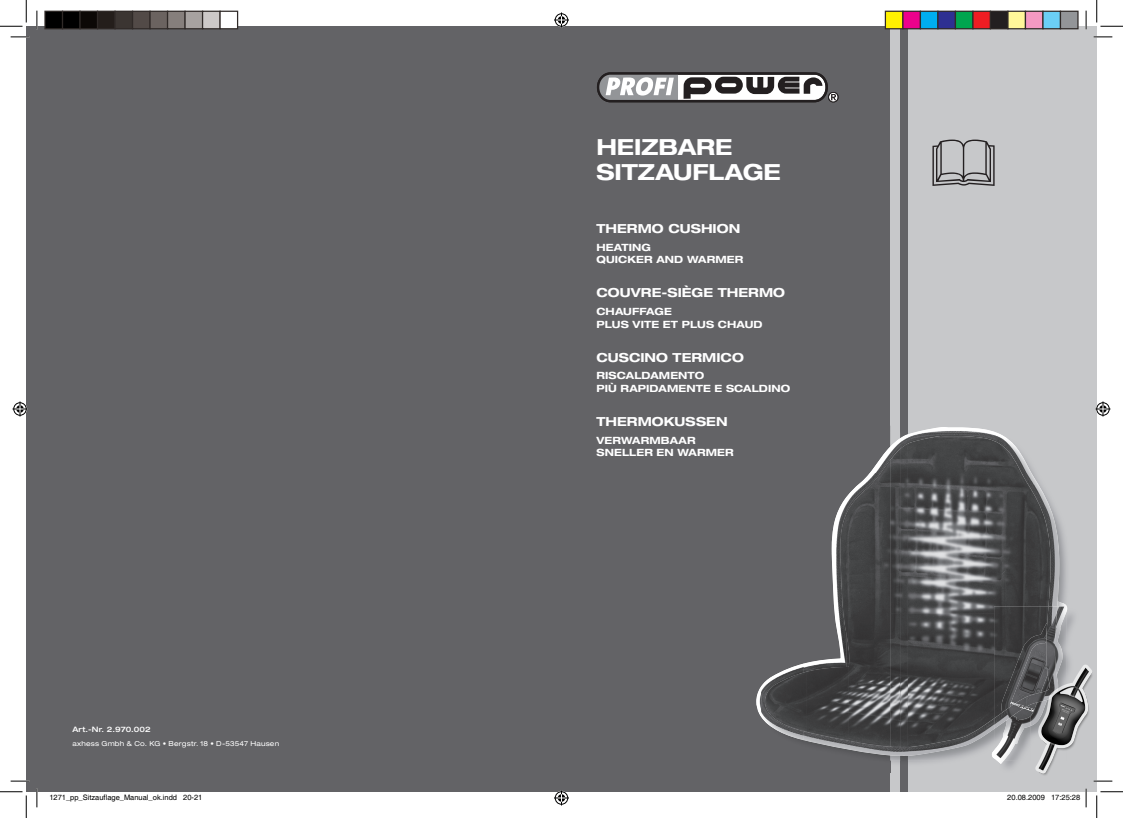
<style>
.page{position:relative;width:1123px;height:818px;background:#fff}
.page>*{position:absolute;margin:0;border:0;box-sizing:border-box;transform-origin:0 0}
.t1{font:700 expanded 22.25px/25px "Helvetica Neue LT Pro";letter-spacing:-.005em;color:#fff}
.t2{font:700 expanded 12.5px "Helvetica Neue LT Pro";letter-spacing:.005em;color:#fff}
.t3{font:700 expanded 10px/12.5px "Helvetica Neue LT Pro";letter-spacing:.01em;color:#fff}
.t4{font:7.5px "Helvetica";color:#000}
.t5{font:500 expanded 7.5px "Helvetica Neue LT Pro";letter-spacing:.02em;color:#fff}
.t6{font:expanded 6.88px "Helvetica Neue LT Pro";letter-spacing:.025em;color:#fff}
</style>
<div class="page">
<div style="left:26px;top:26px;width:1070px;height:766px;background:#c7c8ca"></div>
<div style="left:900px;top:26px;width:8px;height:766px;background:#636366"></div>
<div style="left:26px;top:26px;width:864px;height:766px;background:#636366"></div>
<svg style="left:597px;top:72px;width:241px;height:30px;background:#8e8d8e"></svg>
<img style="left:1059px;top:521px;width:7px;height:80px">
<img style="left:756px;top:687px;width:5px;height:30px">
<img style="left:913px;top:427px;width:84px;height:6px">
<img style="left:890px;top:756px;width:72px;height:5px">
<svg style="left:900px;top:756px;width:8px;height:5px"></svg>
<img style="left:890px;top:468px;width:144px;height:145px">
<img style="left:890px;top:613px;width:104px;height:105px">
<img style="left:900px;top:473px;width:8px;height:245px">
<img style="left:848px;top:473px;width:42px;height:245px">
<img style="left:807px;top:554px;width:41px;height:164px">
<img style="left:870px;top:433px;width:161px;height:40px">
<img style="left:831px;top:473px;width:49px;height:81px">
<img style="left:1021px;top:473px;width:38px;height:133px">
<img style="left:804px;top:554px;width:42px;height:119px">
<img style="left:846px;top:632px;width:3px;height:35px">
<img style="left:761px;top:663px;width:43px;height:77px">
<img style="left:803px;top:718px;width:191px;height:38px">
<img style="left:1058px;top:606px;width:8px;height:47px">
<img style="left:994px;top:715px;width:33px;height:46px">
<img style="left:994px;top:606px;width:32px;height:75px">
<img style="left:994px;top:681px;width:7px;height:16px">
<img style="left:1001px;top:623px;width:26px;height:89px">
<img style="left:1026px;top:606px;width:32px;height:101px">
<img style="left:994px;top:697px;width:32px;height:32px">
<svg style="left:932px;top:140px;width:62px;height:46px"></svg>
<svg style="left:11px;top:36px;width:18px;height:2px"></svg>
<svg style="left:1093px;top:36px;width:19px;height:2px"></svg>
<svg style="left:11px;top:780px;width:18px;height:2px"></svg>
<svg style="left:1101px;top:780px;width:11px;height:2px"></svg>
<svg style="left:36px;top:11px;width:2px;height:18px"></svg>
<svg style="left:36px;top:788px;width:2px;height:19px"></svg>
<svg style="left:1085px;top:11px;width:1px;height:18px"></svg>
<svg style="left:0;top:0;width:27px;height:27px"></svg>
<svg style="left:0;top:791px;width:27px;height:27px"></svg>
<svg style="left:1096px;top:0;width:27px;height:27px"></svg>
<svg style="left:1096px;top:791px;width:27px;height:27px"></svg>
<svg style="left:554px;top:13px;width:15px;height:15px"></svg>
<svg style="left:554px;top:790px;width:15px;height:15px"></svg>
<svg style="left:13px;top:401px;width:15px;height:15px"></svg>
<svg style="left:1095px;top:401px;width:15px;height:15px"></svg>
<div style="left:45px;top:11px;width:18px;height:18px;background:#000"></div>
<div style="left:44px;top:11px;width:19px;height:18px;border:1px solid #302a28"></div>
<div style="left:63px;top:11px;width:17px;height:18px;background:#000"></div>
<div style="left:62px;top:11px;width:19px;height:18px;border:1px solid #302a28"></div>
<div style="left:80px;top:11px;width:18px;height:18px;background:#0c0806"></div>
<div style="left:79px;top:11px;width:19px;height:18px;border:1px solid #302a28"></div>
<div style="left:98px;top:11px;width:17px;height:18px;background:#241e1b"></div>
<div style="left:97px;top:11px;width:19px;height:18px;border:1px solid #302a28"></div>
<div style="left:115px;top:11px;width:18px;height:18px;background:#3b3532"></div>
<div style="left:133px;top:11px;width:17px;height:18px;background:#524a47"></div>
<div style="left:132px;top:11px;width:19px;height:18px;border:1px solid #302a28"></div>
<div style="left:150px;top:11px;width:18px;height:18px;background:#6b6360"></div>
<div style="left:149px;top:11px;width:19px;height:18px;border:1px solid #302a28"></div>
<div style="left:168px;top:11px;width:17px;height:18px;background:#867f7c"></div>
<div style="left:167px;top:11px;width:19px;height:18px;border:1px solid #302a28"></div>
<div style="left:185px;top:11px;width:18px;height:18px;background:#a7a2a0"></div>
<div style="left:184px;top:11px;width:19px;height:18px;border:1px solid #302a28"></div>
<div style="left:203px;top:11px;width:17px;height:18px;background:#cdc9c8"></div>
<div style="left:202px;top:11px;width:19px;height:18px;border:1px solid #302a28"></div>
<div style="left:220px;top:11px;width:18px;height:18px;background:#fff"></div>
<div style="left:219px;top:11px;width:19px;height:18px;border:1px solid #302a28"></div>
<div style="left:885px;top:11px;width:18px;height:18px;background:#fff101"></div>
<div style="left:884px;top:11px;width:19px;height:18px;border:1px solid #302a28"></div>
<div style="left:903px;top:11px;width:17px;height:18px;background:#ed028c"></div>
<div style="left:902px;top:11px;width:19px;height:18px;border:1px solid #302a28"></div>
<div style="left:920px;top:11px;width:18px;height:18px;background:#00aeef"></div>
<div style="left:919px;top:11px;width:19px;height:18px;border:1px solid #302a28"></div>
<div style="left:938px;top:11px;width:17px;height:18px;background:#2e3092"></div>
<div style="left:937px;top:11px;width:19px;height:18px;border:1px solid #302a28"></div>
<div style="left:955px;top:11px;width:18px;height:18px;background:#00a54f"></div>
<div style="left:954px;top:11px;width:19px;height:18px;border:1px solid #302a28"></div>
<div style="left:973px;top:11px;width:17px;height:18px;background:#ee1d23"></div>
<div style="left:972px;top:11px;width:19px;height:18px;border:1px solid #302a28"></div>
<div style="left:990px;top:11px;width:18px;height:18px;background:#231f20"></div>
<div style="left:989px;top:11px;width:19px;height:18px;border:1px solid #302a28"></div>
<div style="left:1008px;top:11px;width:17px;height:18px;background:#fff79a"></div>
<div style="left:1007px;top:11px;width:19px;height:18px;border:1px solid #302a28"></div>
<div style="left:1025px;top:11px;width:18px;height:18px;background:#f499c2"></div>
<div style="left:1024px;top:11px;width:19px;height:18px;border:1px solid #302a28"></div>
<div style="left:1043px;top:11px;width:17px;height:18px;background:#6bcff6"></div>
<div style="left:1042px;top:11px;width:19px;height:18px;border:1px solid #302a28"></div>
<div style="left:1060px;top:11px;width:18px;height:18px;background:#939598"></div>
<div style="left:1059px;top:11px;width:19px;height:18px;border:1px solid #302a28"></div>
<svg style="left:1085px;top:788px;width:1px;height:19px"></svg>
<img style="left:1027px;top:653px;width:74px;height:130px">
<h1 class="t1" style="left:596px;top:134px;width:186px">HEIZBARE<br>SITZAUFLAGE</h1>
<p class="t5" style="left:72px;top:724px;width:80px">Art.-Nr. 2.970.002</p>
<p class="t6" style="left:72px;top:739px;width:208px">axhess Gmbh &amp; Co. KG • Bergstr. 18 • D-53547 Hausen</p>
<p class="t2" style="left:596px;top:221px;width:145px">THERMO CUSHION</p>
<p class="t3" style="left:596px;top:241px;width:148px">HEATING<br>QUICKER AND WARMER</p>
<p class="t2" style="left:596px;top:285px;width:190px">COUVRE-SIÈGE THERMO</p>
<p class="t3" style="left:596px;top:305px;width:168px">CHAUFFAGE<br>PLUS VITE ET PLUS CHAUD</p>
<p class="t2" style="left:596px;top:349px;width:149px">CUSCINO TERMICO</p>
<p class="t3" style="left:596px;top:369px;width:195px">RISCALDAMENTO<br>PIÙ RAPIDAMENTE E SCALDINO</p>
<p class="t2" style="left:596px;top:413px;width:133px">THERMOKUSSEN</p>
<p class="t3" style="left:596px;top:433px;width:139px">VERWARMBAAR<br>SNELLER EN WARMER</p>
<p class="t4" style="left:49px;top:793px;width:155px">1271_pp_Sitzauflage_Manual_ok.indd 20-21</p>
<p class="t4" style="left:1007px;top:793px;width:74px">20.08.2009 17:25:28</p>
</div>
